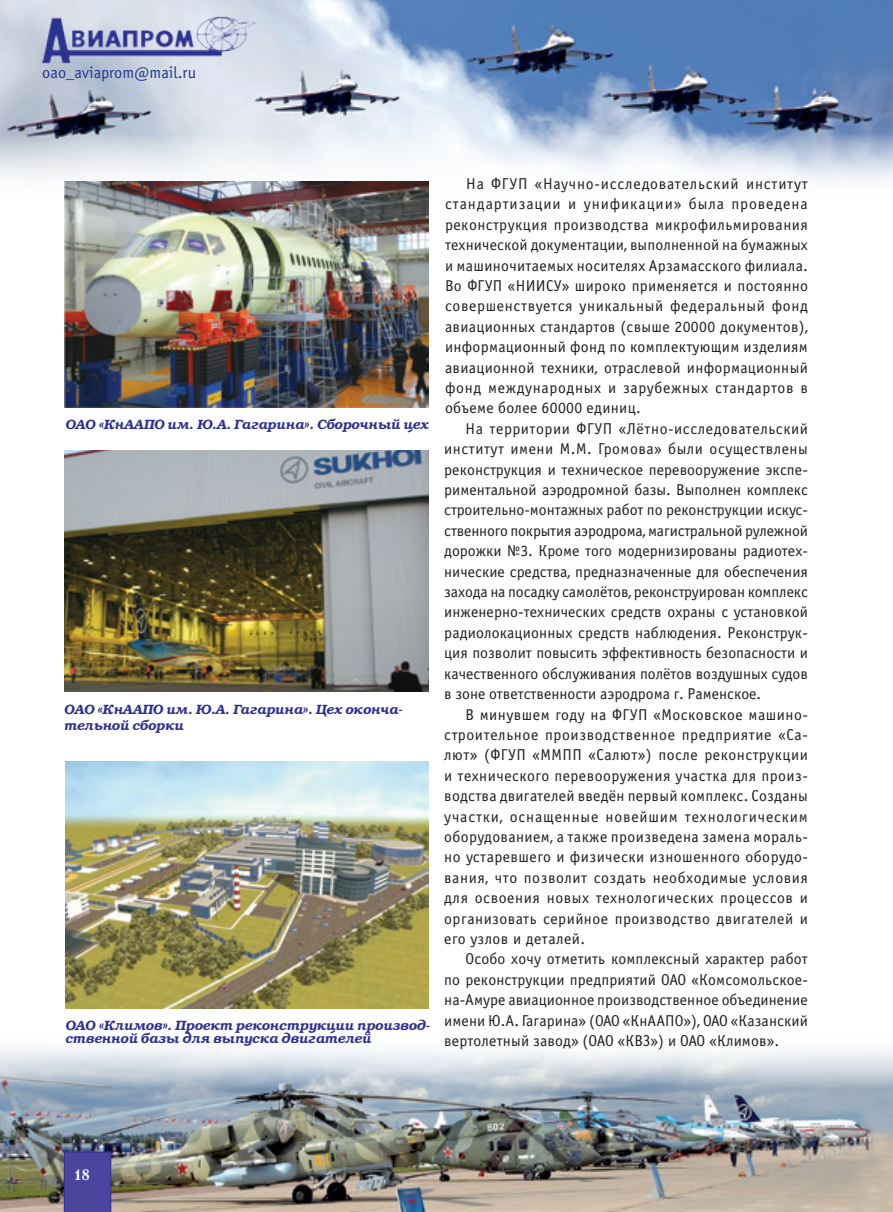
<style>
.page{position:relative;width:893px;height:1212px;background:#fff}
.page>*{position:absolute;margin:0;border:0;box-sizing:border-box;transform-origin:0 0}
.t1{font:16.35px "Officina Sans C";color:#283591}
.t2{font:15.75px/20.4px "Officina Sans C";letter-spacing:.01em;color:#231f20;text-align:justify}
.t3{font:700 15px "Petersburg C";color:#fff}
.podpis{font:italic 600 13.5px/16.2px "Bookman C";color:#2e3092}
</style>
<div class="page">
<img style="left:0;top:1048px;width:893px;height:164px">
<img style="left:0;top:0;width:893px;height:201px">
<img style="left:42px;top:8px;width:218px;height:58px">
<svg style="left:54px;top:1148px;width:57px;height:64px;background:#4e4d90"></svg>
<img style="left:64px;top:182px;width:364px;height:225px">
<img style="left:64px;top:451px;width:365px;height:241px">
<img style="left:65px;top:761px;width:364px;height:248px">
<p class="t1" style="left:42px;top:64px;width:155px">oao_aviaprom@mail.ru</p>
<p class="podpis" style="left:65px;top:417px;width:365px">ОАО «КнААПО им. Ю.А. Гагарина». Сборочный цех</p>
<p class="podpis" style="left:64px;top:701px;width:340px">ОАО «КнААПО им. Ю.А. Гагарина». Цех оконча&shy;тельной сборки</p>
<p class="podpis" style="left:65px;top:1018px;width:366px;line-height:13.5px">ОАО «Климов». Проект реконструкции производ&shy;ственной базы для выпуска двигателей</p>
<p class="t2" style="left:445px;top:174px;width:364px;text-indent:21px">На ФГУП «Научно-исследовательский институт стандартизации и унификации» была проведена реконструкция производства микрофильмирования технической документации, выполненной на бумажных и машиночитаемых носителях Арзамасского филиала.<br>Во ФГУП «НИИСУ» широко применяется и постоянно совершенствуется уникальный федеральный фонд авиационных стандартов (свыше 20000 документов), информационный фонд по комплектующим изделиям авиационной техники, отраслевой информационный фонд международных и зарубежных стандартов в объеме более 60000 единиц.</p>
<p class="t2" style="left:444px;top:419px;width:365px;text-indent:21px">На территории ФГУП «Лётно-исследовательский институт имени М.М. Громова» были осуществлены реконструкция и техническое перевооружение экспе&shy;риментальной аэродромной базы. Выполнен комплекс строительно-монтажных работ по реконструкции искус&shy;ственного покрытия аэродрома, магистральной рулежной дорожки №3. Кроме того модернизированы радиотех&shy;нические средства, предназначенные для обеспечения захода на посадку самолётов, реконструирован комплекс инженерно-технических средств охраны с установкой радиолокационных средств наблюдения. Реконструк&shy;ция позволит повысить эффективность безопасности и качественного обслуживания полётов воздушных судов в зоне ответственности аэродрома г. Раменское.</p>
<p class="t2" style="left:444px;top:704px;width:365px;text-indent:21px">В минувшем году на ФГУП «Московское машино&shy;строительное производственное предприятие «Са&shy;лют» (ФГУП «ММПП «Салют») после реконструкции и технического перевооружения участка для произ&shy;водства двигателей введён первый комплекс. Созданы участки, оснащенные новейшим технологическим оборудованием, а также произведена замена мораль&shy;но устаревшего и физически изношенного оборудо&shy;вания, что позволит создать необходимые условия для освоения новых технологических процессов и организовать серийное производство двигателей и его узлов и деталей.</p>
<p class="t2" style="left:444px;top:949px;width:365px;text-indent:21px">Особо хочу отметить комплексный характер работ по реконструкции предприятий ОАО «Комсомольское&shy;на-Амуре авиационное производственное объединение имени Ю.А. Гагарина» (ОАО «КнААПО»), ОАО «Казанский вертолетный завод» (ОАО «КВЗ») и ОАО «Климов».</p>
<p class="t3" style="left:64px;top:1162px;width:17px">18</p>
<p class="t3" style="left:74px;top:1165px;width:17px">18</p>
</div>
